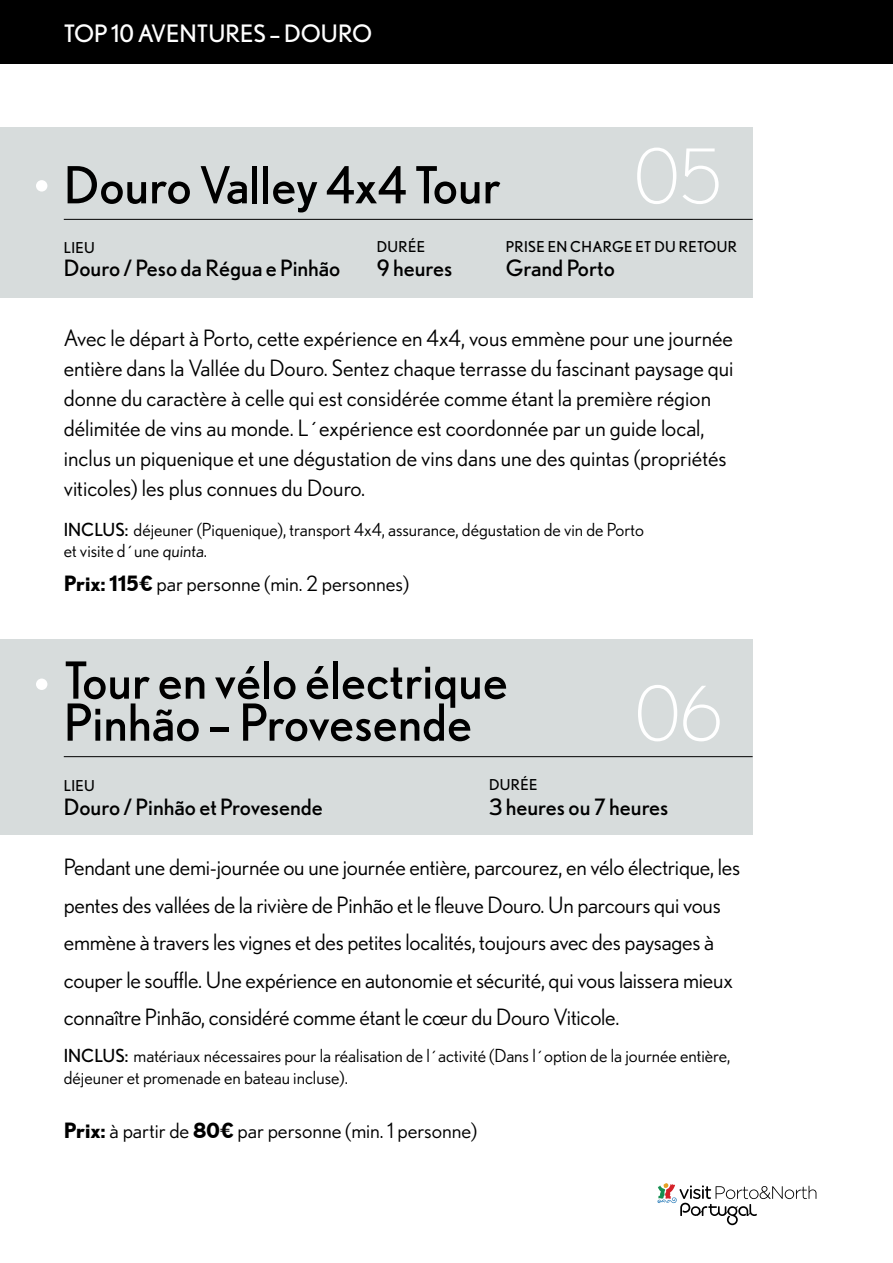
<style>
.page{position:relative;width:893px;height:1263px;background:#fff}
.page>*{position:absolute;margin:0;border:0;box-sizing:border-box;transform-origin:0 0}
.t1{font:300 75px "Nobel";color:#fff}
.t2{font:51px/42px "Nobel";color:#000}
.t3{font:24px "Nobel";color:#fff}
.t4{font:22.5px/30px "Nobel WGL";letter-spacing:-.01em;color:#000}
.t5{font:22.5px "Nobel";color:#000}
.t6{font:21px "Nobel WGL";color:#000}
.t7{font:18px/21.6px "Nobel WGL";color:#000}
.t8{font:15px "Nobel";letter-spacing:.025em;color:#000}
.s1{font-family:"Nobel"}
.s2{font-weight:700}
</style>
<div class="page">
<div style="left:0;top:0;width:893px;height:64px;background:#000"></div>
<svg style="left:657px;top:1183px;width:159px;height:42px"></svg>
<div style="left:0;top:128px;width:753px;height:170px;background:#d7dcdc"></div>
<div style="left:0;top:639px;width:753px;height:196px;background:#d7dcdc"></div>
<hr style="left:64px;top:219px;width:689px;height:1px;background:#000">
<hr style="left:64px;top:756px;width:689px;height:1px;background:#000">
<div style="left:36px;top:180px;width:11px;height:12px;background:#fff;border-radius:50%"></div>
<div style="left:36px;top:678px;width:11px;height:12px;background:#fff;border-radius:50%"></div>
<p class="t3" style="left:64px;top:19px;width:310px">TOP 10 AVENTURES – DOURO</p>
<h2 class="t2" style="left:64px;top:163px;width:438px">Douro Valley 4x4 Tour</h2>
<h1 class="t1" style="left:634px;top:136px;width:90px">05</h1>
<p class="t8" style="left:64px;top:238px;width:33px">LIEU</p>
<p class="t5" style="left:64px;top:255px;width:278px">Douro / Peso da Régua e Pinhão</p>
<p class="t8" style="left:377px;top:238px;width:50px">DURÉE</p>
<p class="t8" style="left:506px;top:238px;width:233px">PRISE EN CHARGE ET DU RETOUR</p>
<p class="t5" style="left:377px;top:255px;width:77px">9 heures</p>
<p class="t5" style="left:506px;top:255px;width:111px">Grand Porto</p>
<p class="t4" style="left:64px;top:322px;width:671px">Avec le départ à Porto, cette expérience en 4x4, vous emmène pour une journée entière dans la Vallée du Douro. Sentez chaque terrasse du fascinant paysage qui donne du caractère à celle qui est considérée comme étant la première région délimitée de vins au monde. L´expérience est coordonnée par un guide local, inclus un piquenique et une dégustation de vins dans une des quintas (propriétés viticoles) les plus connues du Douro.</p>
<p class="t7" style="left:64px;top:518px;width:582px"><span class="s1">INCLUS:</span> déjeuner (Piquenique), transport 4x4, assurance, dégustation de vin de Porto et visite d´une quinta.</p>
<p class="t6" style="left:64px;top:569px;width:347px"><span class="s2">Prix: 115€</span> par personne (min. 2 personnes)</p>
<h2 class="t2" style="left:64px;top:659px;width:446px">Tour en vélo électrique<br>Pinhão – Provesende</h2>
<p class="t8" style="left:64px;top:777px;width:33px">LIEU</p>
<p class="t8" style="left:489px;top:776px;width:50px">DURÉE</p>
<h1 class="t1" style="left:635px;top:673px;width:89px">06</h1>
<p class="t5" style="left:64px;top:794px;width:261px">Douro / Pinhão et Provesende</p>
<p class="t5" style="left:489px;top:794px;width:181px">3 heures ou 7 heures</p>
<p class="t4" style="left:64px;top:848px;width:678px;line-height:37.5px">Pendant une demi-journée ou une journée entière, parcourez, en vélo électrique, les pentes des vallées de la rivière de Pinhão et le fleuve Douro. Un parcours qui vous emmène à travers les vignes et des petites localités, toujours avec des paysages à couper le souffle. Une expérience en autonomie et sécurité, qui vous laissera mieux connaître Pinhão, considéré comme étant le cœur du Douro Viticole.</p>
<p class="t7" style="left:64px;top:1045px;width:668px"><span class="s1">INCLUS:</span> matériaux nécessaires pour la réalisation de l´activité (Dans l´option de la journée entière, déjeuner et promenade en bateau incluse).</p>
<p class="t6" style="left:64px;top:1116px;width:415px"><span class="s2">Prix:</span> à partir de <span class="s2">80€</span> par personne (min. 1 personne)</p>
</div>
